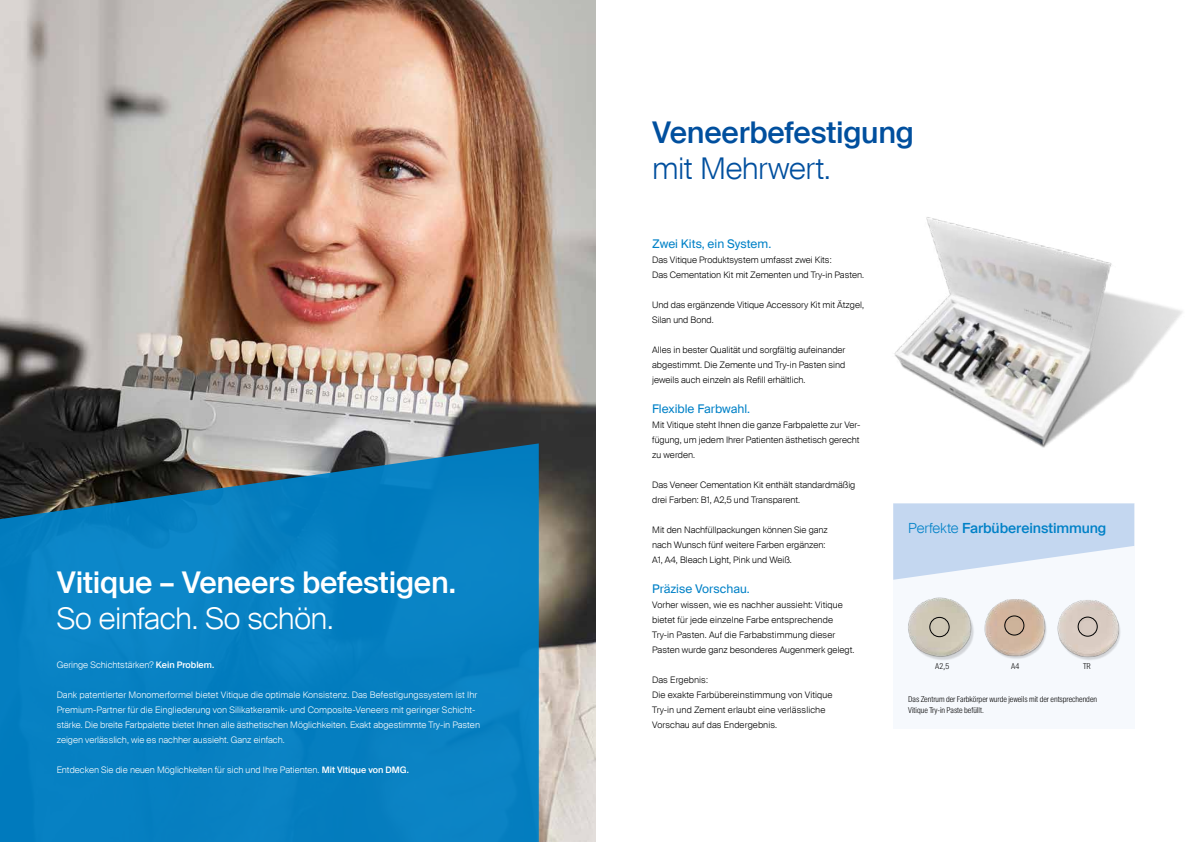
<style>
.page{position:relative;width:1191px;height:842px;background:#fff}
.page>*{position:absolute;margin:0;border:0;box-sizing:border-box;transform-origin:0 0}
.t1{font:500 30px "Suisse Intl";letter-spacing:-.01em;color:#fff}
.t2{font:300 30px "Suisse Intl";letter-spacing:-.015em;color:#fff}
.t3{font:500 30px "Suisse Intl";letter-spacing:-.01em;color:#004f9e}
.t4{font:300 30px "Suisse Intl";letter-spacing:-.015em;color:#004f9e}
.t5{font:500 14px "Suisse Intl";letter-spacing:-.005em;color:#0081c7}
.t6{font:12px "Suisse Intl";color:#0081c7}
.t7{font:300 9px/15px "Suisse Intl";color:#000}
.t8{font:300 9px/15px "Suisse Intl";color:#fff}
.t9{font:300 8px/11px "Suisse Intl Cond";color:#000}
.s1{font-weight:500}
.s2{font-weight:300}
</style>
<div class="page">
<img style="left:0;top:0;width:595px;height:842px">
<img style="left:894px;top:217px;width:289px;height:231px">
<svg style="left:0;top:443px;width:539px;height:399px;fill:#0880c2"></svg>
<div style="left:893px;top:503px;width:241px;height:225px;background:#f6f9fd"></div>
<svg style="left:893px;top:503px;width:241px;height:75px"></svg>
<img style="left:996px;top:599px;width:47px;height:60px">
<div style="left:1004px;top:616px;width:20px;height:19px;border:1px solid #000;border-radius:50%"></div>
<img style="left:1043px;top:600px;width:77px;height:60px">
<div style="left:1078px;top:617px;width:19px;height:19px;border:1px solid #000;border-radius:50%"></div>
<img style="left:893px;top:578px;width:103px;height:82px">
<div style="left:929px;top:617px;width:20px;height:20px;border:1px solid #000;border-radius:50%"></div>
<h1 class="t1" style="left:57px;top:565px;width:401px">Vitique – Veneers befestigen.</h1>
<h1 class="t2" style="left:57px;top:601px;width:278px">So einfach. So schön.</h1>
<p class="t8" style="left:57px;top:658px;width:159px">Geringe Schichtstärken? <span class="s1">Kein Problem.</span></p>
<p class="t8" style="left:57px;top:688px;width:425px">Dank patentierter Monomerformel bietet Vitique die optimale Konsistenz. Das Befestigungssystem ist Ihr Premium-Partner für die Eingliederung von Silikatkeramik- und Composite-Veneers mit geringer Schicht&shy;stärke. Die breite Farbpalette bietet Ihnen alle ästhetischen Möglichkeiten. Exakt abgestimmte Try-in Pasten zeigen verlässlich, wie es nachher aussieht. Ganz einfach.</p>
<p class="t8" style="left:57px;top:763px;width:354px">Entdecken Sie die neuen Möglichkeiten für sich und Ihre Patienten. <span class="s1">Mit Vitique von DMG.</span></p>
<h1 class="t3" style="left:652px;top:115px;width:263px">Veneerbefestigung</h1>
<h1 class="t4" style="left:652px;top:151px;width:180px">mit Mehrwert.</h1>
<h3 class="t6" style="left:652px;top:237px;width:121px">Zwei Kits, ein System.</h3>
<p class="t7" style="left:652px;top:253px;width:213px">Das Vitique Produktsystem umfasst zwei Kits:<br>Das Cementation Kit mit Zementen und Try-in Pasten.</p>
<p class="t7" style="left:652px;top:298px;width:213px">Und das ergänzende Vitique Accessory Kit mit Ätzgel,<br>Silan und Bond.</p>
<p class="t7" style="left:652px;top:343px;width:195px;text-align:justify">Alles in bester Qualität und sorgfältig aufeinander abgestimmt. Die Zemente und Try-in Pasten sind jeweils auch einzeln als Refill erhältlich.</p>
<h3 class="t6" style="left:652px;top:402px;width:99px">Flexible Farbwahl.</h3>
<p class="t7" style="left:652px;top:418px;width:210px;text-align:justify">Mit Vitique steht Ihnen die ganze Farbpalette zur Ver&shy;fügung, um jedem Ihrer Patienten ästhetisch gerecht zu werden.</p>
<p class="t7" style="left:652px;top:478px;width:205px">Das Veneer Cementation Kit enthält standardmäßig drei Farben: B1, A2,5 und Transparent.</p>
<p class="t7" style="left:652px;top:523px;width:177px">Mit den Nachfüllpackungen können Sie ganz nach Wunsch fünf weitere Farben ergänzen:<br>A1, A4, Bleach Light, Pink und Weiß.</p>
<h3 class="t6" style="left:652px;top:582px;width:99px">Präzise Vorschau.</h3>
<p class="t7" style="left:652px;top:598px;width:204px">Vorher wissen, wie es nachher aussieht: Vitique bietet für jede einzelne Farbe entsprechende Try-in Pasten. Auf die Farbabstimmung dieser Pasten wurde ganz besonderes Augenmerk gelegt.</p>
<p class="t7" style="left:652px;top:673px;width:182px">Das Ergebnis:<br>Die exakte Farbübereinstimmung von Vitique Try-in und Zement erlaubt eine verlässliche Vorschau auf das Endergebnis.</p>
<h2 class="t5" style="left:908px;top:520px;width:200px"><span class="s2">Perfekte</span> Farbübereinstimmung</h2>
<p class="t9" style="left:935px;top:661px;width:16px">A2,5</p>
<p class="t9" style="left:1011px;top:661px;width:10px">A4</p>
<p class="t9" style="left:1083px;top:661px;width:9px">TR</p>
<p class="t9" style="left:908px;top:694px;width:190px">Das Zentrum der Farbkörper wurde jeweils mit der entsprechenden<br>Vitique Try-in Paste befüllt.</p>
</div>
